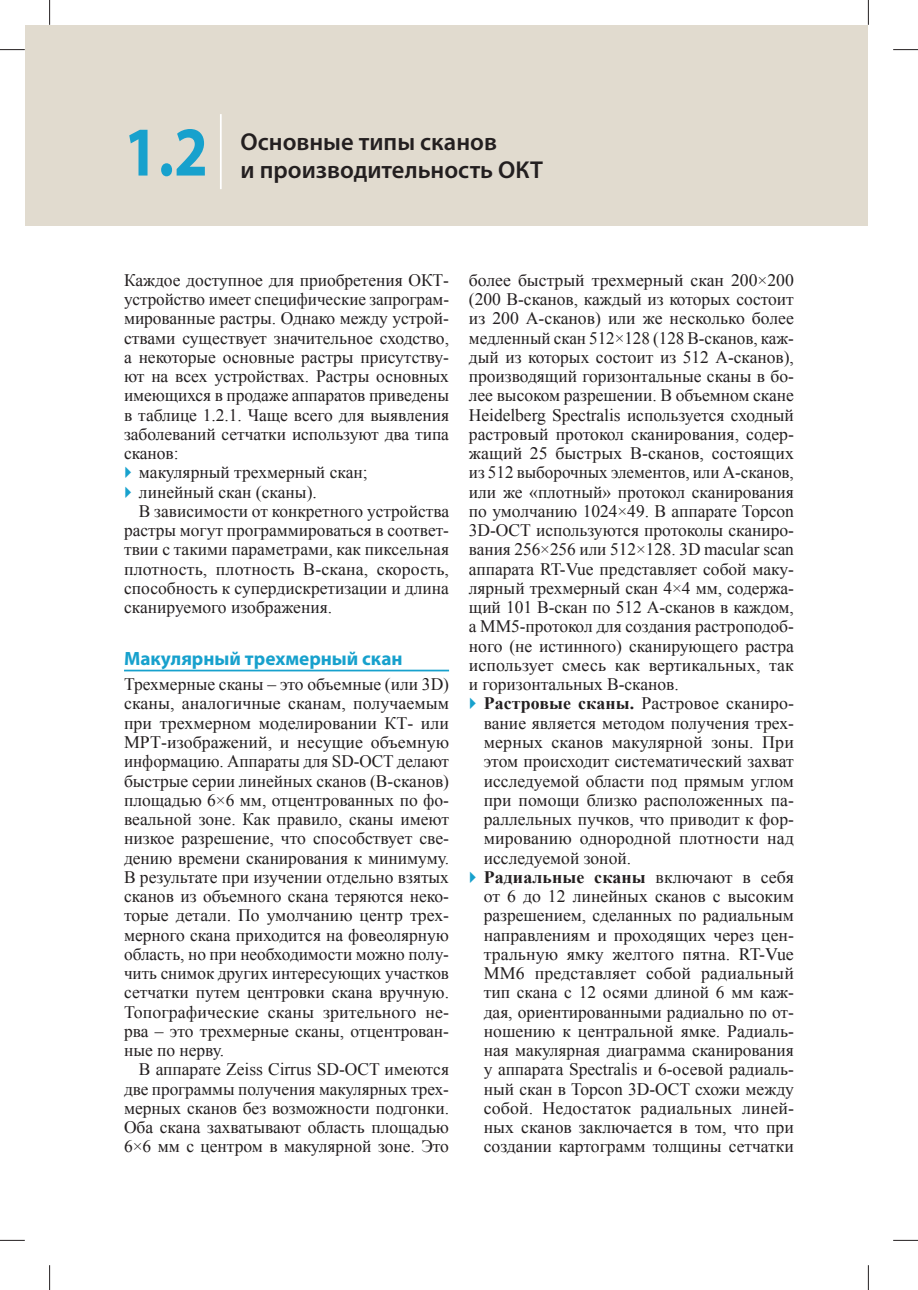
<style>
.page{position:relative;width:918px;height:1290px;background:#fff}
.page>*{position:absolute;margin:0;border:0;box-sizing:border-box;transform-origin:0 0}
.t1{font:700 70.35px "Myriad Pro";color:#17a1cd;scale:.87 1}
.t2{font:600 24.5px "Myriad Pro";color:#231f20}
.t3{font:700 19.25px "Myriad Pro";color:#17a1cd}
.t4{font:17.5px/19.2px "Times New Roman";letter-spacing:-.005em;color:#231f20;text-align:justify}
.s1{font-weight:700}
</style>
<div class="page">
<hr style="left:124px;top:670px;width:325px;height:1px;background:#17a1cd">
<div style="left:25px;top:25px;width:842px;height:200px;background:#e1dbcf"></div>
<hr style="left:220px;top:114px;width:2px;height:75px;background:#fff">
<svg style="left:0;top:49px;width:25px;height:1px"></svg>
<svg style="left:893px;top:49px;width:25px;height:1px"></svg>
<svg style="left:0;top:1240px;width:25px;height:1px"></svg>
<svg style="left:893px;top:1240px;width:25px;height:1px"></svg>
<svg style="left:49px;top:0;width:1px;height:25px"></svg>
<svg style="left:49px;top:1265px;width:1px;height:25px"></svg>
<svg style="left:868px;top:0;width:1px;height:25px"></svg>
<svg style="left:868px;top:1265px;width:1px;height:25px"></svg>
<h1 class="t1" style="left:124px;top:125px;width:98px">1.2</h1>
<h2 class="t2" style="left:241px;top:132px;width:258px">Основные типы сканов</h2>
<h2 class="t2" style="left:241px;top:160px;width:304px">и производительность ОКТ</h2>
<p class="t4" style="left:124px;top:270px;width:326px">Каждое доступное для приобретения ОКТ-</p>
<p class="t4" style="left:124px;top:290px;width:326px">устройство имеет специфические запрограм-</p>
<p class="t4" style="left:124px;top:309px;width:326px">мированные растры. Однако между устрой-</p>
<p class="t4" style="left:124px;top:328px;width:326px">ствами существует значительное сходство,</p>
<p class="t4" style="left:124px;top:347px;width:326px">а некоторые основные растры присутству-</p>
<p class="t4" style="left:124px;top:367px;width:326px">ют на всех устройствах. Растры основных</p>
<p class="t4" style="left:124px;top:386px;width:326px">имеющихся в продаже аппаратов приведены</p>
<p class="t4" style="left:124px;top:405px;width:326px">в таблице 1.2.1. Чаще всего для выявления</p>
<p class="t4" style="left:124px;top:424px;width:326px">заболеваний сетчатки используют два типа</p>
<p class="t4" style="left:124px;top:444px;width:56px">сканов:</p>
<p class="t4" style="left:139px;top:463px;width:230px">макулярный трехмерный скан;</p>
<p class="t4" style="left:139px;top:482px;width:179px">линейный скан (сканы).</p>
<p class="t4" style="left:139px;top:501px;width:312px">В зависимости от конкретного устройства</p>
<p class="t4" style="left:124px;top:521px;width:326px">растры могут программироваться в соответ-</p>
<p class="t4" style="left:124px;top:540px;width:326px">твии с такими параметрами, как пиксельная</p>
<p class="t4" style="left:124px;top:559px;width:326px">плотность, плотность В-скана, скорость,</p>
<p class="t4" style="left:124px;top:578px;width:326px">способность к супердискретизации и длина</p>
<p class="t4" style="left:124px;top:598px;width:210px">сканируемого изображения.</p>
<p class="t3" style="left:124px;top:651px;width:280px">Макулярный трехмерный скан</p>
<p class="t4" style="left:124px;top:675px;width:326px">Трехмерные сканы – это объемные (или 3D) сканы, аналогичные сканам, получаемым при трехмерном моделировании КТ- или МРТ-изображений, и несущие объемную информацию. Аппараты для SD-OCT делают быстрые серии линейных сканов (В-сканов) площадью 6×6 мм, отцентрованных по фо&shy;веальной зоне. Как правило, сканы имеют низкое разрешение, что способствует све&shy;дению времени сканирования к минимуму.<br>В результате при изучении отдельно взятых сканов из объемного скана теряются неко&shy;торые детали. По умолчанию центр трех&shy;мерного скана приходится на фовеолярную область, но при необходимости можно полу&shy;чить снимок других интересующих участков сетчатки путем центровки скана вручную.<br>Топографические сканы зрительного не&shy;рва – это трехмерные сканы, отцентрован&shy;ные по нерву.</p>
<p class="t4" style="left:124px;top:1060px;width:326px;text-indent:15px">В аппарате Zeiss Cirrus SD-OCT имеются две программы получения макулярных трех&shy;мерных сканов без возможности подгонки.<br>Оба скана захватывают область площадью 6×6 мм с центром в макулярной зоне. Это</p>
<p class="t4" style="left:469px;top:270px;width:326px">более быстрый трехмерный скан 200×200 (200 В-сканов, каждый из которых состоит из 200 А-сканов) или же несколько более медленный скан 512×128 (128 В-сканов, каж&shy;дый из которых состоит из 512 А-сканов), производящий горизонтальные сканы в бо&shy;лее высоком разрешении. В объемном скане Heidelberg Spectralis используется сходный растровый протокол сканирования, содер&shy;жащий 25 быстрых В-сканов, состоящих из 512 выборочных элементов, или А-сканов, или же «плотный» протокол сканирования по умолчанию 1024×49. В аппарате Topcon 3D-OСТ используются протоколы сканиро&shy;вания 256×256 или 512×128. 3D macular scan аппарата RT-Vue представляет собой маку&shy;лярный трехмерный скан 4×4 мм, содержа&shy;щий 101 В-скан по 512 А-сканов в каждом, а ММ5-протокол для создания растроподоб&shy;ного (не истинного) сканирующего растра использует смесь как вертикальных, так и горизонтальных В-сканов.</p>
<p class="t4" style="left:484px;top:694px;width:312px;text-align:left"><span class="s1">Растровые сканы.</span> Растровое сканиро&shy;вание является методом получения трех&shy;мерных сканов макулярной зоны. При этом происходит систематический захват исследуемой области под прямым углом при помощи близко расположенных па&shy;раллельных пучков, что приводит к фор&shy;мированию однородной плотности над исследуемой зоной.<br><span class="s1">Радиальные сканы</span> включают в себя от 6 до 12 линейных сканов с высоким разрешением, сделанных по радиальным направлениям и проходящих через цен&shy;тральную ямку желтого пятна. RT-Vue MM6 представляет собой радиальный тип скана с 12 осями длиной 6 мм каж&shy;дая, ориентированными радиально по от&shy;ношению к центральной ямке. Радиаль&shy;ная макулярная диаграмма сканирования у аппарата Spectralis и 6-осевой радиаль&shy;ный скан в Topcon 3D-OCT схожи между собой. Недостаток радиальных линей&shy;ных сканов заключается в том, что при создании картограмм толщины сетчатки</p>
</div>
